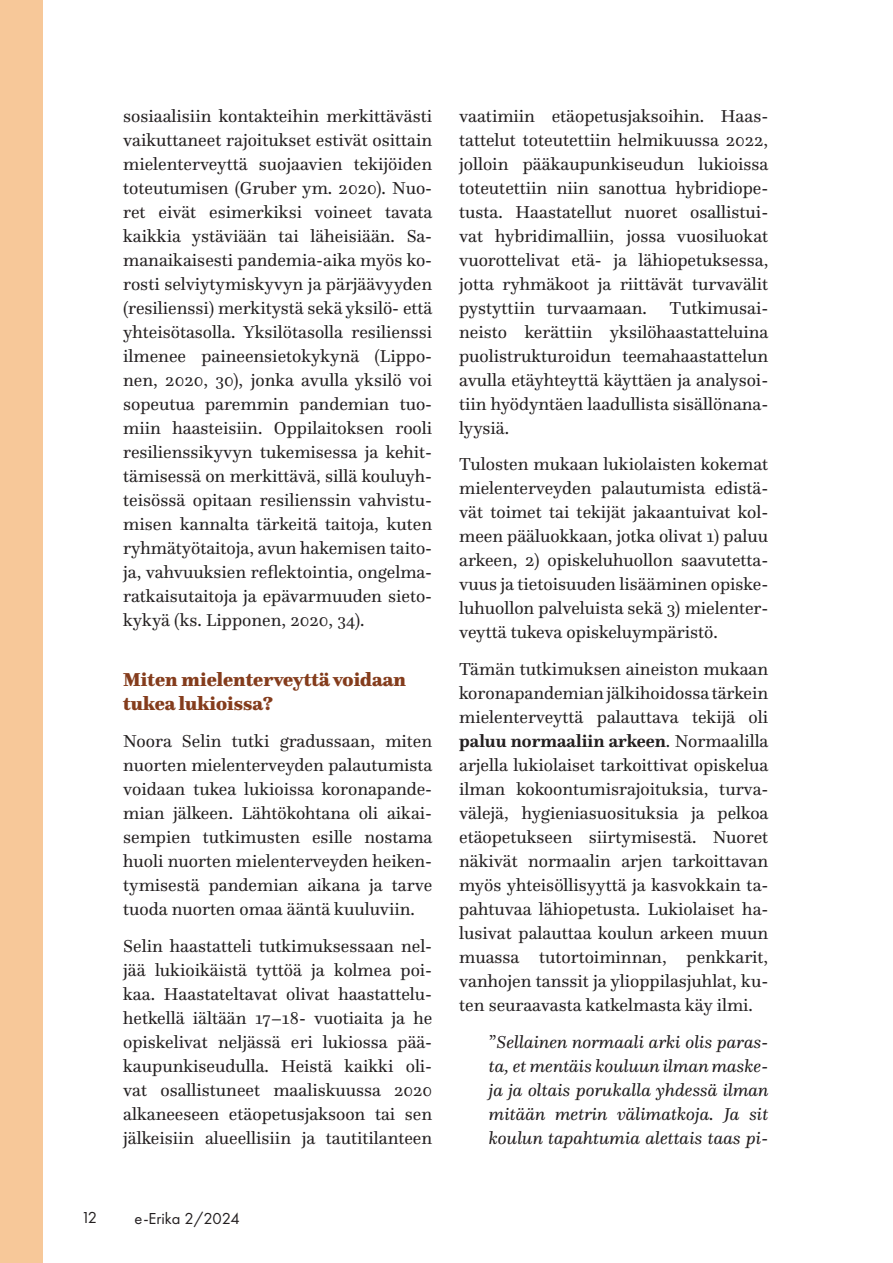
<style>
.page{position:relative;width:893px;height:1263px;background:#fff}
.page>*{position:absolute;margin:0;border:0;box-sizing:border-box;transform-origin:0 0}
.t1{font:900 19.5px/24px "Questa";color:#843c1c}
.t2{font:18px/24px "Questa";color:#231f20;text-align:justify}
.t3{font:italic 18px/24px "Questa";color:#231f20;text-align:justify}
.t4{font:16.5px "Futura PT";color:#231f20}
.s1{font-weight:700}
.s2{font-style:normal}
</style>
<div class="page">
<div style="left:0;top:0;width:42px;height:1263px;background:#f7c899"></div>
<p class="t2" style="left:123px;top:103px;width:311px">sosiaalisiin kontakteihin merkittävästi vaikuttaneet rajoitukset estivät osittain mielenterveyttä suojaavien tekijöiden toteutumisen (Gruber ym. 2020). Nuo&shy;ret eivät esimerkiksi voineet tavata kaikkia ystäviään tai läheisiään. Sa&shy;manaikaisesti pandemia-aika myös ko&shy;rosti selviytymiskyvyn ja pärjäävyyden (resilienssi) merkitystä sekä yksilö- että yhteisötasolla. Yksilötasolla resilienssi ilmenee paineensietokykynä (Lippo&shy;nen, 2020, 30), jonka avulla yksilö voi sopeutua paremmin pandemian tuo&shy;miin haasteisiin. Oppilaitoksen rooli resilienssikyvyn tukemisessa ja kehit&shy;tämisessä on merkittävä, sillä kouluyh&shy;teisössä opitaan resilienssin vahvistu&shy;misen kannalta tärkeitä taitoja, kuten ryhmätyötaitoja, avun hakemisen taito&shy;ja, vahvuuksien reflektointia, ongelma&shy;ratkaisutaitoja ja epävarmuuden sieto&shy;kykyä (ks. Lipponen, 2020, 34).</p>
<p class="t1" style="left:123px;top:668px;width:284px">Miten mielenterveyttä voidaan tukea lukioissa?</p>
<p class="t2" style="left:123px;top:729px;width:311px">Noora Selin tutki gradussaan, miten nuorten mielenterveyden palautumista voidaan tukea lukioissa koronapande&shy;mian jälkeen. Lähtökohtana oli aikai&shy;sempien tutkimusten esille nostama huoli nuorten mielenterveyden heiken&shy;tymisestä pandemian aikana ja tarve tuoda nuorten omaa ääntä kuuluviin.</p>
<p class="t2" style="left:123px;top:934px;width:311px">Selin haastatteli tutkimuksessaan nel&shy;jää lukioikäistä tyttöä ja kolmea poi&shy;kaa. Haastateltavat olivat haastattelu&shy;hetkellä iältään 17–18- vuotiaita ja he opiskelivat neljässä eri lukiossa pää&shy;kaupunkiseudulla. Heistä kaikki oli&shy;vat osallistuneet maaliskuussa 2020 alkaneeseen etäopetusjaksoon tai sen jälkeisiin alueellisiin ja tautitilanteen</p>
<p class="t4" style="left:81px;top:1207px;width:18px">12</p>
<p class="t4" style="left:135px;top:1209px;width:107px">e-Erika 2/2024</p>
<p class="t2" style="left:459px;top:103px;width:311px">vaatimiin etäopetusjaksoihin. Haas&shy;tattelut toteutettiin helmikuussa 2022, jolloin pääkaupunkiseudun lukioissa toteutettiin niin sanottua hybridiope&shy;tusta. Haastatellut nuoret osallistui&shy;vat hybridimalliin, jossa vuosiluokat vuorottelivat etä- ja lähiopetuksessa, jotta ryhmäkoot ja riittävät turvavälit pystyttiin turvaamaan.</p>
<p class="t2" style="left:459px;top:295px;width:311px;text-indent:210px">Tutkimusai&shy;neisto kerättiin yksilöhaastatteluina puolistrukturoidun teemahaastattelun avulla etäyhteyttä käyttäen ja analysoi&shy;tiin hyödyntäen laadullista sisällönana&shy;lyysiä.</p>
<p class="t2" style="left:459px;top:452px;width:311px">Tulosten mukaan lukiolaisten kokemat mielenterveyden palautumista edistä&shy;vät toimet tai tekijät jakaantuivat kol&shy;meen pääluokkaan, jotka olivat 1) paluu arkeen, 2) opiskeluhuollon saavutetta&shy;vuus ja tietoisuuden lisääminen opiske&shy;luhuollon palveluista sekä 3) mielenter&shy;veyttä tukeva opiskeluympäristö.</p>
<p class="t2" style="left:459px;top:657px;width:311px">Tämän tutkimuksen aineiston mukaan koronapandemian jälkihoidossa tärkein mielenterveyttä palauttava tekijä oli <span class="s1">paluu normaaliin arkeen</span>. Normaalilla arjella lukiolaiset tarkoittivat opiskelua ilman kokoontumisrajoituksia, turva&shy;välejä, hygieniasuosituksia ja pelkoa etäopetukseen siirtymisestä. Nuoret näkivät normaalin arjen tarkoittavan myös yhteisöllisyyttä ja kasvokkain ta&shy;pahtuvaa lähiopetusta. Lukiolaiset ha&shy;lusivat palauttaa koulun arkeen muun muassa tutortoiminnan, penkkarit, vanhojen tanssit ja ylioppilasjuhlat, ku&shy;ten seuraavasta katkelmasta käy ilmi.</p>
<p class="t3" style="left:489px;top:1030px;width:281px"><span class="s2">”</span>Sellainen normaali arki olis paras&shy;ta, et mentäis kouluun ilman maske&shy;ja ja oltais porukalla yhdessä ilman mitään metrin välimatkoja. Ja sit koulun tapahtumia alettais taas pi-</p>
</div>
